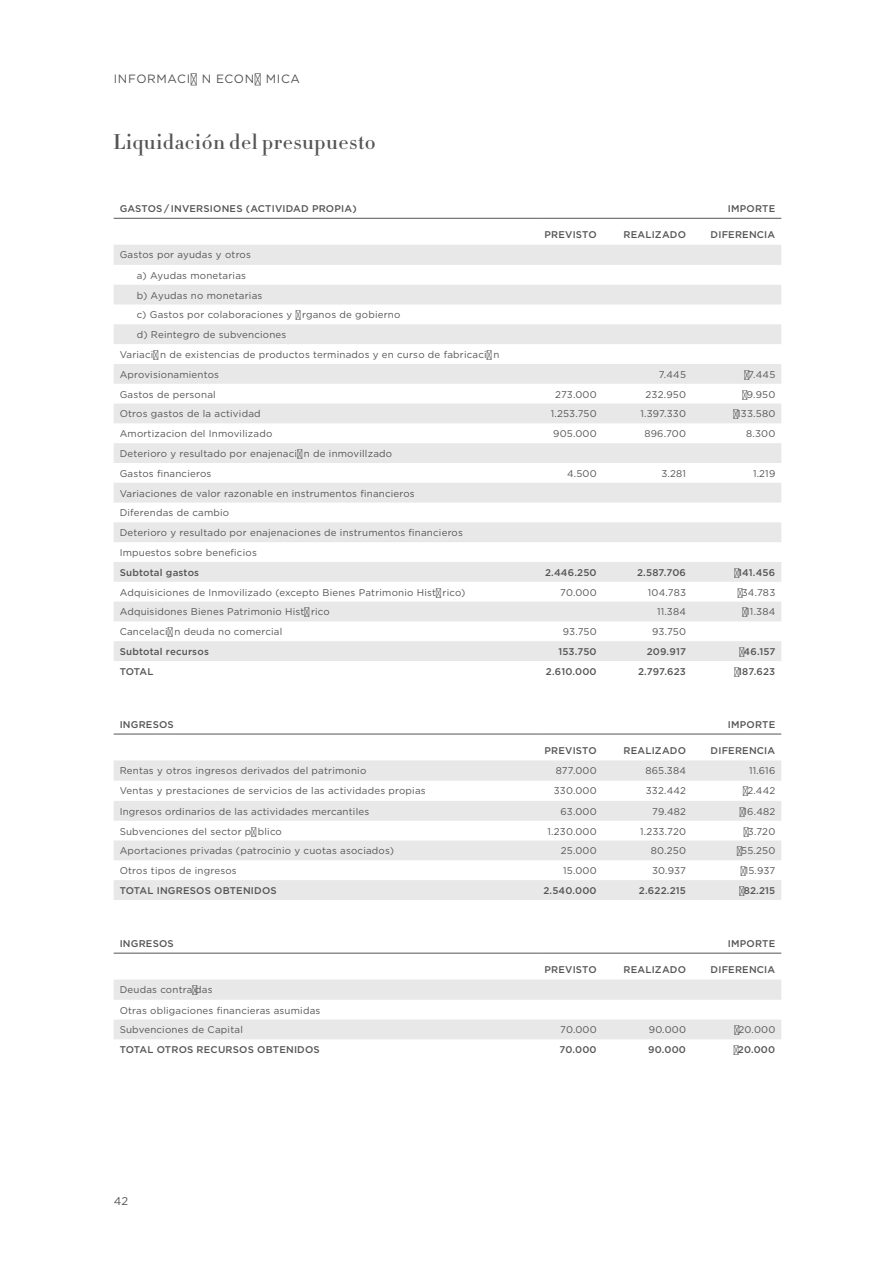
<style>
.page{position:relative;width:893px;height:1276px;background:#fff}
.page>*{position:absolute;margin:0;border:0;box-sizing:border-box;transform-origin:0 0}
.t1{font:500 21px "Didot HTF 06";letter-spacing:.02em;color:#555}
.t2{font:12px "Gotham";letter-spacing:.055em;color:#555}
.t3{font:11.25px "Gotham";color:#555}
.t4{font:9.75px/19.8px "Gotham";letter-spacing:.02em;color:#555}
.t5{font:500 9.75px "Gotham";letter-spacing:.02em;color:#555}
</style>
<div class="page">
<svg style="left:114px;top:217px;width:667px;height:1px"></svg>
<hr style="left:114px;top:218px;width:425px;height:1px;background:#555">
<hr style="left:539px;top:218px;width:242px;height:1px;background:#555">
<svg style="left:114px;top:245px;width:667px;height:416px;fill:#e9e8e8"></svg>
<svg style="left:114px;top:733px;width:667px;height:1px"></svg>
<hr style="left:114px;top:734px;width:425px;height:1px;background:#555">
<hr style="left:539px;top:734px;width:242px;height:1px;background:#555">
<svg style="left:114px;top:760px;width:667px;height:140px;fill:#e9e8e8"></svg>
<svg style="left:114px;top:952px;width:667px;height:1px"></svg>
<hr style="left:114px;top:953px;width:425px;height:1px;background:#555">
<hr style="left:539px;top:953px;width:242px;height:1px;background:#555">
<svg style="left:114px;top:979px;width:667px;height:60px"></svg>
<p class="t2" style="left:114px;top:71px;width:188px">INFORMACI” N ECON” MICA</p>
<h1 class="t1" style="left:113px;top:128px;width:264px">Liquidación del presupuesto</h1>
<p class="t5" style="left:120px;top:202px;width:238px">GASTOS / INVERSIONES (ACTIVIDAD PROPIA)</p>
<p class="t5" style="left:728px;top:202px;width:49px">IMPORTE</p>
<p class="t5" style="left:544px;top:228px;width:54px">PREVISTO</p>
<p class="t5" style="left:624px;top:228px;width:64px">REALIZADO</p>
<p class="t5" style="left:711px;top:228px;width:66px">DIFERENCIA</p>
<p class="t4" style="left:120px;top:245px;width:133px">Gastos por ayudas y otros</p>
<p class="t4" style="left:137px;top:265px;width:111px">a) Ayudas monetarias</p>
<p class="t4" style="left:137px;top:285px;width:127px">b) Ayudas no monetarias</p>
<p class="t4" style="left:137px;top:305px;width:265px">c) Gastos por colaboraciones y Û rganos de gobierno</p>
<p class="t4" style="left:137px;top:324px;width:151px">d) Reintegro de subvenciones</p>
<p class="t4" style="left:120px;top:344px;width:381px">VariaciÛ n de existencias de productos terminados y en curso de fabricaciÛ n</p>
<p class="t4" style="left:120px;top:364px;width:101px">Aprovisionamientos</p>
<p class="t4" style="left:659px;top:364px;width:29px">7.445</p>
<p class="t4" style="left:744px;top:364px;width:32px">≠7.445</p>
<p class="t4" style="left:120px;top:384px;width:98px">Gastos de personal</p>
<p class="t4" style="left:555px;top:384px;width:43px">273.000</p>
<p class="t4" style="left:646px;top:384px;width:42px">232.950</p>
<p class="t4" style="left:742px;top:384px;width:34px">≠9.950</p>
<p class="t4" style="left:120px;top:404px;width:142px">Otros gastos de la actividad</p>
<p class="t4" style="left:551px;top:404px;width:47px">1.253.750</p>
<p class="t4" style="left:640px;top:404px;width:47px">1.397.330</p>
<p class="t4" style="left:733px;top:404px;width:43px">≠133.580</p>
<p class="t4" style="left:120px;top:423px;width:154px">Amortizacion del Inmovilizado</p>
<p class="t4" style="left:553px;top:423px;width:45px">905.000</p>
<p class="t4" style="left:644px;top:423px;width:43px">896.700</p>
<p class="t4" style="left:746px;top:423px;width:31px">8.300</p>
<p class="t4" style="left:120px;top:443px;width:274px">Deterioro y resultado por enajenaciÛ n de inmovillzado<br>Gastos financieros</p>
<p class="t4" style="left:567px;top:463px;width:31px">4.500</p>
<p class="t4" style="left:661px;top:463px;width:26px">3.281</p>
<p class="t4" style="left:753px;top:463px;width:24px">1.219</p>
<p class="t4" style="left:120px;top:483px;width:345px">Variaciones de valor razonable en instrumentos financieros Diferendas de cambio<br>Deterioro y resultado por enajenaciones de instrumentos financieros Impuestos sobre beneficios</p>
<p class="t5" style="left:120px;top:566px;width:81px">Subtotal gastos</p>
<p class="t5" style="left:545px;top:566px;width:53px">2.446.250</p>
<p class="t5" style="left:637px;top:566px;width:50px">2.587.706</p>
<p class="t5" style="left:734px;top:566px;width:42px">≠141.456</p>
<p class="t4" style="left:120px;top:582px;width:347px">Adquisiciones de Inmovilizado (excepto Bienes Patrimonio HistÛ rico)</p>
<p class="t4" style="left:560px;top:582px;width:38px">70.000</p>
<p class="t4" style="left:648px;top:582px;width:40px">104.783</p>
<p class="t4" style="left:738px;top:582px;width:39px">≠34.783</p>
<p class="t4" style="left:120px;top:602px;width:212px">Adquisidones Bienes Patrimonio HistÛ rico</p>
<p class="t4" style="left:657px;top:602px;width:30px">11.384</p>
<p class="t4" style="left:742px;top:602px;width:34px">≠11.384</p>
<p class="t4" style="left:120px;top:622px;width:164px">CancelaciÛ n deuda no comercial</p>
<p class="t4" style="left:563px;top:622px;width:35px">93.750</p>
<p class="t4" style="left:652px;top:622px;width:35px">93.750</p>
<p class="t5" style="left:120px;top:645px;width:91px">Subtotal recursos</p>
<p class="t5" style="left:558px;top:645px;width:40px">153.750</p>
<p class="t5" style="left:647px;top:645px;width:41px">209.917</p>
<p class="t5" style="left:739px;top:645px;width:37px">≠46.157</p>
<p class="t5" style="left:120px;top:665px;width:35px">TOTAL</p>
<p class="t5" style="left:546px;top:665px;width:52px">2.610.000</p>
<p class="t5" style="left:638px;top:665px;width:49px">2.797.623</p>
<p class="t5" style="left:734px;top:665px;width:42px">≠187.623</p>
<p class="t5" style="left:120px;top:718px;width:56px">INGRESOS</p>
<p class="t5" style="left:728px;top:718px;width:49px">IMPORTE</p>
<p class="t5" style="left:544px;top:744px;width:54px">PREVISTO</p>
<p class="t5" style="left:624px;top:744px;width:64px">REALIZADO</p>
<p class="t5" style="left:711px;top:744px;width:66px">DIFERENCIA</p>
<p class="t4" style="left:120px;top:760px;width:248px">Rentas y otros ingresos derivados del patrimonio</p>
<p class="t4" style="left:556px;top:760px;width:42px">877.000</p>
<p class="t4" style="left:645px;top:760px;width:42px">865.384</p>
<p class="t4" style="left:749px;top:760px;width:28px">11.616</p>
<p class="t4" style="left:120px;top:781px;width:308px">Ventas y prestaciones de servicios de las actividades propias</p>
<p class="t4" style="left:554px;top:781px;width:44px">330.000</p>
<p class="t4" style="left:646px;top:781px;width:42px">332.442</p>
<p class="t4" style="left:743px;top:781px;width:34px">≠2.442</p>
<p class="t4" style="left:120px;top:801px;width:251px">Ingresos ordinarios de las actividades mercantiles</p>
<p class="t4" style="left:560px;top:801px;width:38px">63.000</p>
<p class="t4" style="left:652px;top:801px;width:35px">79.482</p>
<p class="t4" style="left:740px;top:801px;width:37px">≠16.482</p>
<p class="t4" style="left:120px;top:821px;width:164px">Subvenciones del sector p˙ blico</p>
<p class="t4" style="left:548px;top:821px;width:51px">1.230.000</p>
<p class="t4" style="left:640px;top:821px;width:47px">1.233.720</p>
<p class="t4" style="left:744px;top:821px;width:33px">≠3.720</p>
<p class="t4" style="left:120px;top:840px;width:276px">Aportaciones privadas (patrocinio y cuotas asociados)</p>
<p class="t4" style="left:561px;top:840px;width:37px">25.000</p>
<p class="t4" style="left:651px;top:840px;width:37px">80.250</p>
<p class="t4" style="left:737px;top:840px;width:40px">≠55.250</p>
<p class="t4" style="left:120px;top:860px;width:119px">Otros tipos de ingresos</p>
<p class="t4" style="left:563px;top:860px;width:35px">15.000</p>
<p class="t4" style="left:652px;top:860px;width:35px">30.937</p>
<p class="t4" style="left:741px;top:860px;width:36px">≠15.937</p>
<p class="t5" style="left:120px;top:884px;width:159px">TOTAL INGRESOS OBTENIDOS</p>
<p class="t5" style="left:543px;top:884px;width:55px">2.540.000</p>
<p class="t5" style="left:639px;top:884px;width:49px">2.622.215</p>
<p class="t5" style="left:739px;top:884px;width:37px">≠82.215</p>
<p class="t5" style="left:120px;top:937px;width:56px">INGRESOS</p>
<p class="t5" style="left:728px;top:937px;width:49px">IMPORTE</p>
<p class="t5" style="left:544px;top:963px;width:54px">PREVISTO</p>
<p class="t5" style="left:624px;top:963px;width:64px">REALIZADO</p>
<p class="t5" style="left:711px;top:963px;width:66px">DIFERENCIA</p>
<p class="t4" style="left:120px;top:979px;width:202px">Deudas contraÌdas<br>Otras obligaciones financieras asumidas<br>Subvenciones de Capital</p>
<p class="t4" style="left:560px;top:1019px;width:38px">70.000</p>
<p class="t4" style="left:649px;top:1019px;width:39px">90.000</p>
<p class="t4" style="left:734px;top:1019px;width:42px">≠20.000</p>
<p class="t5" style="left:120px;top:1043px;width:202px">TOTAL OTROS RECURSOS OBTENIDOS</p>
<p class="t5" style="left:559px;top:1043px;width:39px">70.000</p>
<p class="t5" style="left:648px;top:1043px;width:39px">90.000</p>
<p class="t5" style="left:734px;top:1043px;width:43px">≠20.000</p>
<p class="t3" style="left:114px;top:1193px;width:16px">42</p>
</div>
